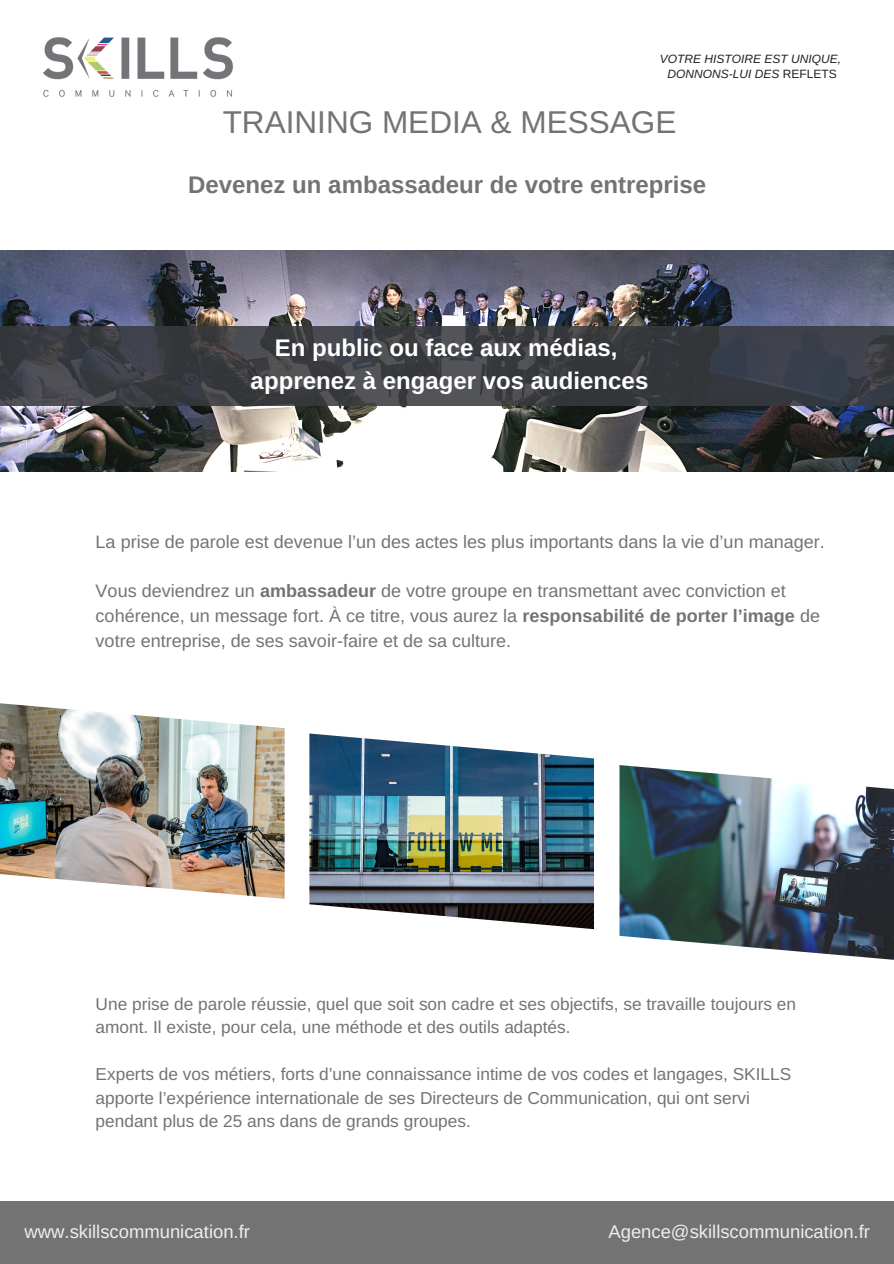
<style>
.page{position:relative;width:894px;height:1264px;background:#fff}
.page>*{position:absolute;margin:0;border:0;box-sizing:border-box;transform-origin:0 0}
.t1{font:31.5px "Arimo";color:#737373}
.t2{font:700 24px "Arimo";color:#fff}
.t3{font:700 24px "Arimo";color:#737373}
.t4{font:18.45px "Arimo";color:#eee}
.t5{font:18px/24.8px "Arimo";color:#737373}
.t6{font:17.25px/23.4px "Arimo";color:#737373}
.t7{font:italic 12px "Arimo";color:#222}
.s1{font-style:normal}
.s2{font-weight:700}
</style>
<div class="page">
<div style="left:0;top:1200px;width:893px;height:63px;background:#737373"></div>
<img style="left:44px;top:38px;width:188px;height:58px">
<img style="left:0;top:251px;width:893px;height:221px">
<img style="left:619px;top:765px;width:274px;height:195px">
<img style="left:0;top:703px;width:284px;height:195px">
<img style="left:309px;top:733px;width:285px;height:196px">
<svg style="left:0;top:326px;width:893px;height:79px;background:#3d3f44"></svg>
<p class="t7" style="left:659px;top:52px;width:183px">VOTRE HISTOIRE EST UNIQUE,</p>
<p class="t7" style="left:667px;top:67px;width:171px">DONNONS-LUI DES <span class="s1">REFLETS</span></p>
<p class="t1" style="left:223px;top:104px;width:455px">TRAINING MEDIA &amp; MESSAGE</p>
<p class="t3" style="left:188px;top:171px;width:519px">Devenez un ambassadeur de votre entreprise</p>
<p class="t2" style="left:274px;top:334px;width:344px">En public ou face aux médias,</p>
<p class="t2" style="left:250px;top:367px;width:399px">apprenez à engager vos audiences</p>
<p class="t5" style="left:96px;top:529px;width:730px">La prise de parole est devenue l’un des actes les plus importants dans la vie d’un manager.</p>
<p class="t5" style="left:96px;top:578px;width:725px">Vous deviendrez un <span class="s2">ambassadeur</span> de votre groupe en transmettant avec conviction et cohérence, un message fort. À ce titre, vous aurez la <span class="s2">responsabilité de porter l’image</span> de</p>
<p class="t5" style="left:96px;top:628px;width:417px">votre entreprise, de ses savoir-faire et de sa culture.</p>
<p class="t6" style="left:96px;top:992px;width:701px">Une prise de parole réussie, quel que soit son cadre et ses objectifs, se travaille toujours en amont. Il existe, pour cela, une méthode et des outils adaptés.</p>
<p class="t6" style="left:96px;top:1062px;width:697px">Experts de vos métiers, forts d’une connaissance intime de vos codes et langages, SKILLS apporte l’expérience internationale de ses Directeurs de Communication, qui ont servi pendant plus de 25 ans dans de grands groupes.</p>
<p class="t4" style="left:25px;top:1221px;width:227px">www.skillscommunication.fr</p>
<p class="t4" style="left:608px;top:1221px;width:263px">Agence@skillscommunication.fr</p>
</div>
